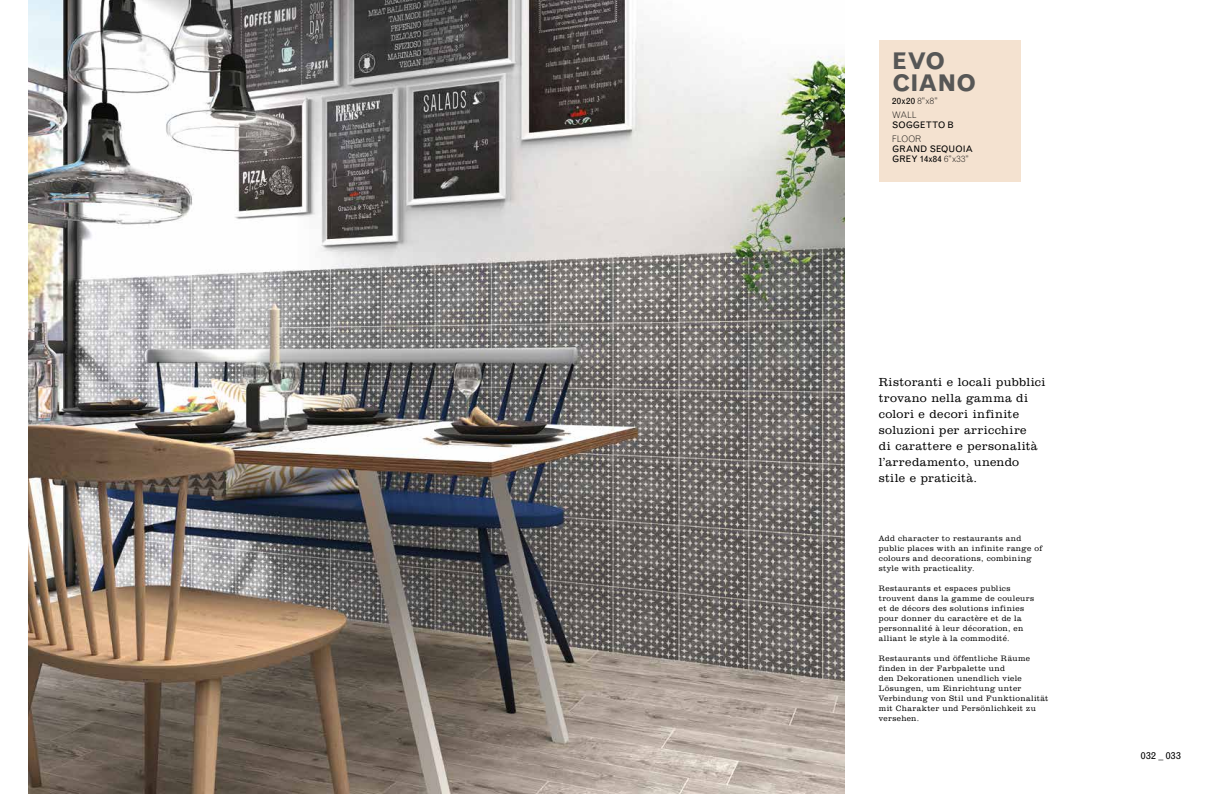
<style>
.page{position:relative;width:1219px;height:794px;background:#fff}
.page>*{position:absolute;margin:0;border:0;box-sizing:border-box;transform-origin:0 0}
.t1{font:700 23px/21.7px "Grotesque MT Std";letter-spacing:-.025em;color:#575756}
.t2{font:300 12px/16px "Clarendon BT";letter-spacing:.035em;color:#000}
.t3{font:10px "Grotesque MT Std";letter-spacing:.035em;color:#000}
.t4{font:9px/10px "Grotesque MT Std";letter-spacing:.01em;color:#000}
.t5{font:300 9px/14px "Grotesque MT Std";letter-spacing:-.01em;color:#000}
.t6{font:300 8px/10px "Clarendon BT";letter-spacing:.045em;color:#000}
.s1{font-weight:400}
.s2{font-weight:300}
</style>
<div class="page">
<img style="left:28px;top:0;width:816px;height:794px">
<div style="left:879px;top:40px;width:141px;height:141px;background:#f4e2d0"></div>
<h1 class="t1" style="left:892px;top:50px;width:85px">EVO<br>CIANO</h1>
<p class="t5" style="left:892px;top:93px;width:48px"><span class="s1">20x20</span> 8”x8”<br>WALL</p>
<p class="t4" style="left:892px;top:119px;width:63px">SOGGETTO B</p>
<p class="t5" style="left:892px;top:131px;width:31px">FLOOR</p>
<p class="t4" style="left:892px;top:143px;width:82px">GRAND SEQUOIA<br>GREY 14x84 <span class="s2">6”x33”</span></p>
<h2 class="t2" style="left:879px;top:373px;width:168px">Ristoranti e locali pubblici trovano nella gamma di colori e decori infinite soluzioni per arricchire<br>di carattere e personalità l’arredamento, unendo stile e praticità.</h2>
<p class="t6" style="left:879px;top:533px;width:165px">Add character to restaurants and public places with an infinite range of colours and decorations, combining style with practicality.</p>
<p class="t6" style="left:879px;top:583px;width:157px">Restaurants et espaces publics trouvent dans la gamme de couleurs et de décors des solutions infinies pour donner du caractère et de la personnalité à leur décoration, en alliant le style à la commodité.</p>
<p class="t6" style="left:879px;top:653px;width:171px">Restaurants und öffentliche Räume finden in der Farbpalette und<br>den Dekorationen unendlich viele<br>Lösungen, um Einrichtung unter<br>Verbindung von Stil und Funktionalität mit Charakter und Persönlichkeit zu versehen.</p>
<p class="t3" style="left:1141px;top:749px;width:41px">032 _ 033</p>
</div>
